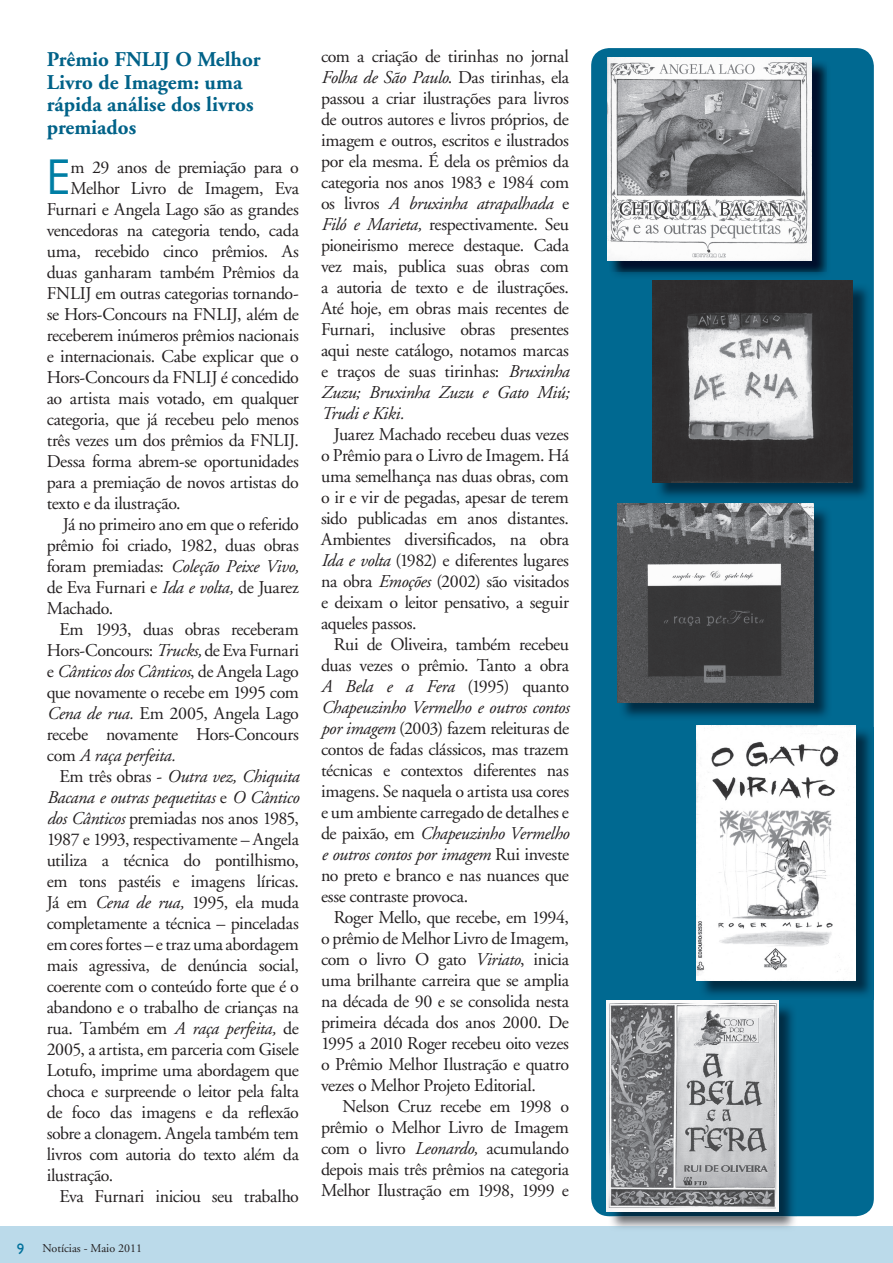
<style>
.page{position:relative;width:893px;height:1263px;background:#fff}
.page>*{position:absolute;margin:0;border:0;box-sizing:border-box;transform-origin:0 0}
.t1{font:45.9px "Futura";color:#007ea4}
.t2{font:700 21px/22.5px "Adobe Garamond";color:#006288}
.t3{font:18px/21px "Adobe Garamond";letter-spacing:-.02em;color:#231f20;text-align:justify}
.t4{font:italic 18px "Adobe Garamond";letter-spacing:-.02em;color:#231f20}
.t5{font:12px "Adobe Garamond";color:#231f20}
.s1{font-style:normal}
.s2{font-style:italic}
.s3{font-family:"Gill Sans";font-size:15px;color:#00719c}
</style>
<div class="page">
<div style="left:0;top:1227px;width:893px;height:36px;background:#bbdaea"></div>
<div style="left:591px;top:48px;width:283px;height:1168px;background:#006991;border-radius:18px"></div>
<img style="left:699px;top:731px;width:172px;height:264px">
<img style="left:697px;top:725px;width:159px;height:255px">
<img style="left:655px;top:287px;width:213px;height:210px">
<img style="left:653px;top:281px;width:200px;height:201px">
<img style="left:609px;top:1002px;width:188px;height:226px">
<img style="left:606px;top:1000px;width:172px;height:212px">
<img style="left:623px;top:506px;width:205px;height:211px">
<img style="left:617px;top:504px;width:196px;height:199px">
<img style="left:610px;top:61px;width:217px;height:210px">
<img style="left:607px;top:58px;width:205px;height:203px">
<p class="t2" style="left:47px;top:49px;width:215px">Prêmio FNLIJ O Melhor<br>Livro de Imagem: uma rápida análise dos livros premiados</p>
<h1 class="t1" style="left:47px;top:145px;width:26px">E</h1>
<p class="t3" style="left:70px;top:157px;width:230px">m 29 anos de premiação para o</p>
<p class="t3" style="left:70px;top:178px;width:230px">Melhor Livro de Imagem, Eva</p>
<p class="t3" style="left:47px;top:199px;width:254px">Furnari e Angela Lago são as grandes</p>
<p class="t3" style="left:47px;top:220px;width:254px">vencedoras na categoria tendo, cada</p>
<p class="t3" style="left:47px;top:241px;width:254px">uma, recebido cinco prêmios. As</p>
<p class="t3" style="left:47px;top:262px;width:254px">duas ganharam também Prêmios da</p>
<p class="t3" style="left:47px;top:283px;width:254px">FNLIJ em outras categorias tornando-</p>
<p class="t3" style="left:47px;top:304px;width:254px">se Hors-Concours na FNLIJ, além de</p>
<p class="t3" style="left:47px;top:325px;width:254px">receberem inúmeros prêmios nacionais</p>
<p class="t3" style="left:47px;top:346px;width:254px">e internacionais. Cabe explicar que o</p>
<p class="t3" style="left:47px;top:367px;width:254px">Hors-Concours da FNLIJ é concedido</p>
<p class="t3" style="left:47px;top:388px;width:254px">ao artista mais votado, em qualquer</p>
<p class="t3" style="left:47px;top:409px;width:254px">categoria, que já recebeu pelo menos</p>
<p class="t3" style="left:47px;top:430px;width:254px">três vezes um dos prêmios da FNLIJ.</p>
<p class="t3" style="left:47px;top:451px;width:254px">Dessa forma abrem-se oportunidades</p>
<p class="t3" style="left:47px;top:472px;width:254px">para a premiação de novos artistas do</p>
<p class="t3" style="left:47px;top:493px;width:136px">texto e da ilustração.</p>
<p class="t3" style="left:63px;top:514px;width:238px">Já no primeiro ano em que o referido</p>
<p class="t3" style="left:47px;top:535px;width:254px">prêmio foi criado, 1982, duas obras</p>
<p class="t4" style="left:47px;top:556px;width:254px"><span class="s1">foram premiadas:</span> Coleção Peixe Vivo,</p>
<p class="t3" style="left:47px;top:577px;width:254px">de Eva Furnari e <span class="s2">Ida e volta,</span> de Juarez</p>
<p class="t3" style="left:47px;top:598px;width:68px">Machado.</p>
<p class="t3" style="left:60px;top:619px;width:241px">Em 1993, duas obras receberam</p>
<p class="t3" style="left:47px;top:640px;width:254px">Hors-Concours: <span class="s2">Trucks,</span> de Eva Furnari</p>
<p class="t4" style="left:47px;top:661px;width:254px"><span class="s1">e</span> Cânticos dos Cânticos<span class="s1">, de Angela Lago</span></p>
<p class="t3" style="left:47px;top:682px;width:254px">que novamente o recebe em 1995 com</p>
<p class="t3" style="left:47px;top:703px;width:254px"><span class="s2">Cena de rua.</span> Em 2005, Angela Lago</p>
<p class="t3" style="left:47px;top:724px;width:254px">recebe novamente Hors-Concours</p>
<p class="t4" style="left:47px;top:745px;width:130px"><span class="s1">com</span> A raça perfeita.</p>
<p class="t4" style="left:59px;top:766px;width:241px"><span class="s1">Em três obras -</span> Outra vez, Chiquita</p>
<p class="t4" style="left:47px;top:787px;width:254px">Bacana e outras pequetitas <span class="s1">e</span> O Cântico</p>
<p class="t3" style="left:47px;top:808px;width:254px"><span class="s2">dos Cânticos</span> premiadas nos anos 1985,</p>
<p class="t3" style="left:47px;top:829px;width:254px">1987 e 1993, respectivamente – Angela</p>
<p class="t3" style="left:47px;top:850px;width:254px">utiliza a técnica do pontilhismo,</p>
<p class="t3" style="left:47px;top:871px;width:254px">em tons pastéis e imagens líricas.</p>
<p class="t3" style="left:47px;top:892px;width:254px">Já em <span class="s2">Cena de rua,</span> 1995, ela muda</p>
<p class="t3" style="left:47px;top:913px;width:254px">completamente a técnica – pinceladas</p>
<p class="t3" style="left:47px;top:934px;width:254px">em cores fortes – e traz uma abordagem</p>
<p class="t3" style="left:47px;top:955px;width:254px">mais agressiva, de denúncia social,</p>
<p class="t3" style="left:47px;top:976px;width:254px">coerente com o conteúdo forte que é o</p>
<p class="t3" style="left:47px;top:997px;width:254px">abandono e o trabalho de crianças na</p>
<p class="t3" style="left:47px;top:1018px;width:254px">rua. Também em <span class="s2">A raça perfeita,</span> de</p>
<p class="t3" style="left:47px;top:1039px;width:254px">2005, a artista, em parceria com Gisele</p>
<p class="t3" style="left:47px;top:1060px;width:254px">Lotufo, imprime uma abordagem que</p>
<p class="t3" style="left:47px;top:1081px;width:254px">choca e surpreende o leitor pela falta</p>
<p class="t3" style="left:47px;top:1102px;width:254px">de foco das imagens e da reflexão</p>
<p class="t3" style="left:47px;top:1123px;width:254px">sobre a clonagem. Angela também tem</p>
<p class="t3" style="left:47px;top:1144px;width:254px">livros com autoria do texto além da</p>
<p class="t3" style="left:47px;top:1165px;width:68px">ilustração.</p>
<p class="t3" style="left:59px;top:1186px;width:241px">Eva Furnari iniciou seu trabalho</p>
<p class="t5" style="left:17px;top:1242px;width:127px"><span class="s3">9</span> Notícias - Maio 2011</p>
<p class="t3" style="left:321px;top:46px;width:250px">com a criação de tirinhas no jornal <span class="s2">Folha de São Paulo</span>. Das tirinhas, ela passou a criar ilustrações para livros de outros autores e livros próprios, de imagem e outros, escritos e ilustrados por ela mesma. É dela os prêmios da categoria nos anos 1983 e 1984 com os livros <span class="s2">A bruxinha atrapalhada</span> e <span class="s2">Filó e Marieta,</span> respectivamente. Seu pioneirismo merece destaque. Cada vez mais, publica suas obras com a autoria de texto e de ilustrações.<br>Até hoje, em obras mais recentes de Furnari, inclusive obras presentes aqui neste catálogo, notamos marcas e traços de suas tirinhas: <span class="s2">Bruxinha Zuzu; Bruxinha Zuzu e Gato Miú; Trudi e Kiki.</span></p>
<p class="t3" style="left:321px;top:424px;width:250px;text-indent:13px">Juarez Machado recebeu duas vezes o Prêmio para o Livro de Imagem. Há uma semelhança nas duas obras, com o ir e vir de pegadas, apesar de terem sido publicadas em anos distantes.<br>Ambientes diversificados, na obra <span class="s2">Ida e volta</span> (1982) e diferentes lugares na obra <span class="s2">Emoções</span> (2002) são visitados e deixam o leitor pensativo, a seguir aqueles passos.</p>
<p class="t3" style="left:321px;top:634px;width:250px;text-indent:13px">Rui de Oliveira, também recebeu duas vezes o prêmio. Tanto a obra <span class="s2">A Bela e a Fera</span> (1995) quanto <span class="s2">Chapeuzinho Vermelho e outros contos por imagem</span> (2003) fazem releituras de contos de fadas clássicos, mas trazem técnicas e contextos diferentes nas imagens. Se naquela o artista usa cores e um ambiente carregado de detalhes e de paixão, em <span class="s2">Chapeuzinho Vermelho e outros contos por imagem</span> Rui investe no preto e branco e nas nuances que esse contraste provoca.</p>
<p class="t3" style="left:321px;top:907px;width:250px;text-indent:13px">Roger Mello, que recebe, em 1994, o prêmio de Melhor Livro de Imagem, com o livro O gato <span class="s2">Viriato</span>, inicia uma brilhante carreira que se amplia na década de 90 e se consolida nesta primeira década dos anos 2000. De 1995 a 2010 Roger recebeu oito vezes o Prêmio Melhor Ilustração e quatro vezes o Melhor Projeto Editorial.</p>
<p class="t3" style="left:321px;top:1096px;width:250px;text-indent:22px">Nelson Cruz recebe em 1998 o prêmio o Melhor Livro de Imagem com o livro <span class="s2">Leonardo,</span> acumulando depois mais três prêmios na categoria Melhor Ilustração em 1998, 1999 e</p>
</div>
